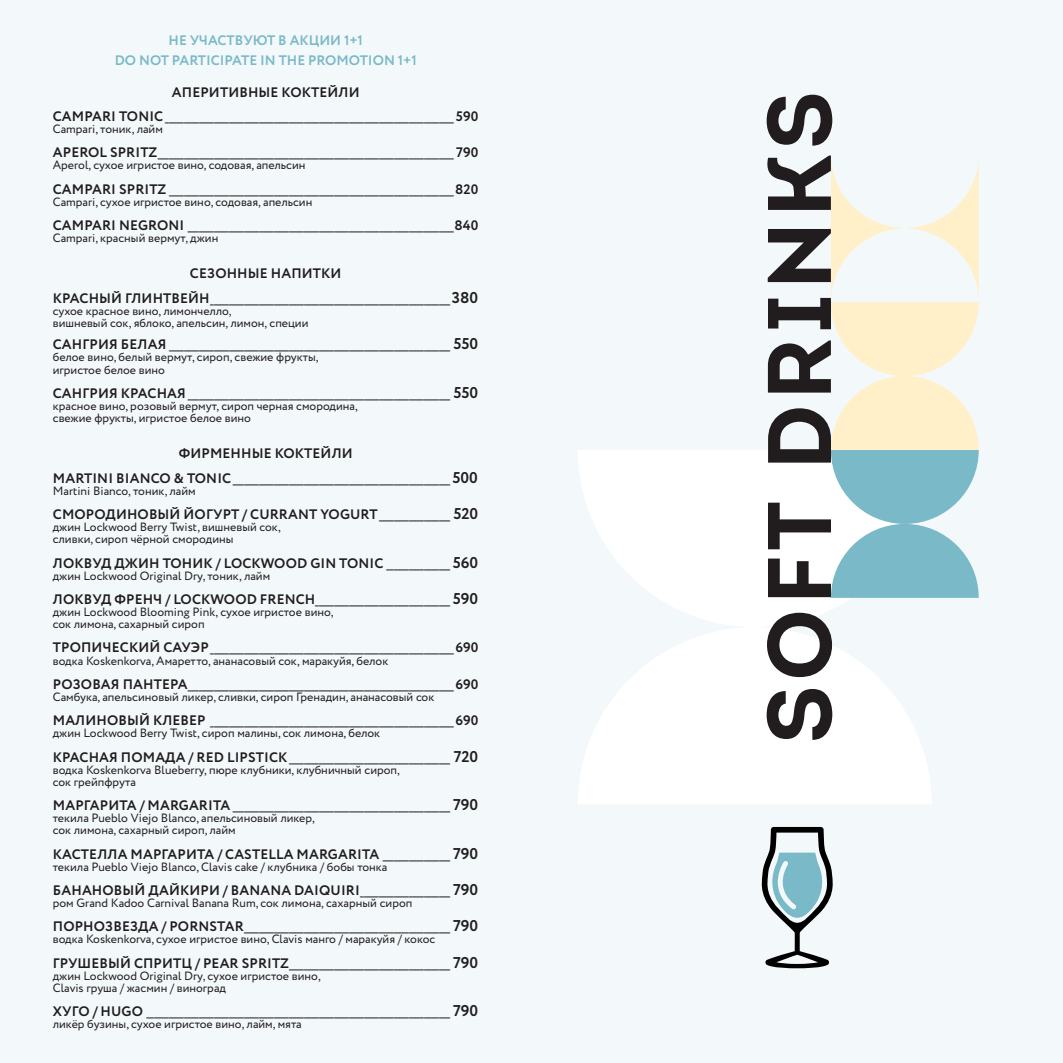
<style>
.page{position:relative;width:1063px;height:1063px;background:#fff}
.page>*{position:absolute;margin:0;border:0;box-sizing:border-box;transform-origin:0 0}
.t1{font:700 13.75px "Circe";letter-spacing:.01em;color:#211d1e}
.t2{font:700 13.75px/19.4px "Circe";color:#79b9c8;text-align:center}
.t3{font:12px/12.1px "Circe";color:#211d1e}
.s1{font-weight:700;font-size:13.75px}
.s2{font-weight:700;font-size:15.62px}
.s3{font-weight:400;font-size:12px}
.s4{font-size:15.62px}
</style>
<div class="page">
<div style="left:0;top:0;width:542px;height:1063px;background:#f3f8fa"></div>
<div style="left:521px;top:0;width:542px;height:1063px;background:#f3f8fa"></div>
<svg style="left:578px;top:450px;width:353px;height:354px;fill:#fff"></svg>
<svg style="left:762px;top:827px;width:71px;height:141px"></svg>
<svg style="left:766px;top:95px;width:213px;height:645px"></svg>
<p class="t2" style="left:115px;top:32px;width:303px">НЕ УЧАСТВУЮТ В АКЦИИ 1+1<br>DO NOT PARTICIPATE IN THE PROMOTION 1+1</p>
<p class="t1" style="left:172px;top:83px;width:189px">АПЕРИТИВНЫЕ КОКТЕЙЛИ</p>
<p class="t3" style="left:53px;top:111px;width:427px"><span class="s1">CAMPARI TONIC</span> _____________________________________________________________________________ <span class="s1">590<br></span>Campari, тоник, лайм</p>
<p class="t3" style="left:53px;top:147px;width:427px"><span class="s1">APEROL SPRITZ</span>_______________________________________________________________________________ <span class="s1">790<br></span>Aperol, сухое игристое вино, содовая, апельсин</p>
<p class="t3" style="left:53px;top:184px;width:427px"><span class="s1">CAMPARI SPRITZ</span> ____________________________________________________________________________<span class="s1">820<br></span>Campari, сухое игристое вино, содовая, апельсин</p>
<p class="t3" style="left:53px;top:220px;width:427px"><span class="s1">CAMPARI NEGRONI</span> _______________________________________________________________________<span class="s1">840<br></span>Campari, красный вермут, джин</p>
<p class="t1" style="left:190px;top:265px;width:153px">СЕЗОННЫЕ НАПИТКИ</p>
<p class="t3" style="left:53px;top:293px;width:427px"><span class="s1">КРАСНЫЙ ГЛИНТВЕЙН</span>________________________________________________________________<span class="s2">380 </span>сухое красное вино, лимончелло,<br>вишневый сок, яблоко, апельсин, лимон, специи</p>
<p class="t3" style="left:53px;top:340px;width:427px"><span class="s1">САНГРИЯ БЕЛАЯ</span> ___________________________________________________________________________ <span class="s2">550 </span>белое вино, белый вермут, сироп, свежие фрукты,<br>игристое белое вино</p>
<p class="t3" style="left:53px;top:388px;width:427px"><span class="s1">САНГРИЯ КРАСНАЯ</span>______________________________________________________________________ <span class="s2">550 </span>красное вино, розовый вермут, сироп черная смородина,<br>свежие фрукты, игристое белое вино</p>
<p class="t1" style="left:179px;top:445px;width:175px">ФИРМЕННЫЕ КОКТЕЙЛИ</p>
<p class="t3" style="left:53px;top:473px;width:427px"><span class="s1">MARTINI BIANCO &amp; TONIC</span>__________________________________________________________ <span class="s2">500<br></span>Martini Bianco, тоник, лайм</p>
<p class="t1" style="left:53px;top:505px;width:427px">СМОРОДИНОВЫЙ ЙОГУРТ / CURRANT YOGURT<span class="s3">___________________</span> <span class="s4">520</span></p>
<p class="t3" style="left:53px;top:521px;width:230px">джин Lockwood Berry Twist, вишневый сок, сливки, сироп чёрной смородины</p>
<p class="t1" style="left:53px;top:554px;width:427px">ЛОКВУД ДЖИН ТОНИК / LOCKWOOD GIN TONIC <span class="s3">_________________</span> <span class="s4">560</span></p>
<p class="t3" style="left:53px;top:564px;width:427px;line-height:24.2px">джин Lockwood Original Dry, тоник, лайм<br><span class="s1">ЛОКВУД ФРЕНЧ / LOCKWOOD FRENCH</span>____________________________________ <span class="s2">590</span></p>
<p class="t3" style="left:53px;top:606px;width:282px">джин Lockwood Blooming Pink, сухое игристое вино, сок лимона, сахарный сироп</p>
<p class="t3" style="left:53px;top:643px;width:427px"><span class="s1">ТРОПИЧЕСКИЙ САУЭР</span>_________________________________________________________________<span class="s1">690 </span>водка Koskenkorva, Амаретто, ананасовый сок, маракуйя, белок</p>
<p class="t3" style="left:53px;top:679px;width:427px"><span class="s1">РОЗОВАЯ ПАНТЕРА</span>_______________________________________________________________________<span class="s1">690<br></span>Самбука, апельсиновый ликер, сливки, сироп Гренадин, ананасовый сок</p>
<p class="t3" style="left:53px;top:715px;width:427px"><span class="s1">МАЛИНОВЫЙ КЛЕВЕР</span> _________________________________________________________________<span class="s1">690 </span>джин Lockwood Berry Twist, сироп малины, сок лимона, белок</p>
<p class="t3" style="left:53px;top:752px;width:427px"><span class="s1">КРАСНАЯ ПОМАДА / RED LIPSTICK</span>___________________________________________ <span class="s2">720 </span>водка Koskenkorva Blueberry, пюре клубники, клубничный сироп,<br>сок грейпфрута</p>
<p class="t3" style="left:53px;top:800px;width:427px"><span class="s1">МАРГАРИТА / MARGARITA</span> __________________________________________________________ <span class="s2">790 </span>текила Pueblo Viejo Blanco, апельсиновый ликер,<br>сок лимона, сахарный сироп, лайм</p>
<p class="t1" style="left:53px;top:845px;width:427px">КАСТЕЛЛА МАРГАРИТА / CASTELLA MARGARITA <span class="s3">__________________</span> <span class="s4">790</span></p>
<p class="t3" style="left:53px;top:861px;width:336px">текила Pueblo Viejo Blanco, Clavis cake / клубника / бобы тонка</p>
<p class="t1" style="left:53px;top:881px;width:427px">БАНАНОВЫЙ ДАЙКИРИ / BANANA DAIQUIRI<span class="s3">________________________</span> <span class="s4">790</span></p>
<p class="t3" style="left:53px;top:891px;width:427px;line-height:24.2px">ром Grand Kadoo Carnival Banana Rum, сок лимона, сахарный сироп<br><span class="s1">ПОРНОЗВЕЗДА / PORNSTAR</span>_______________________________________________________ <span class="s2">790</span></p>
<p class="t3" style="left:53px;top:928px;width:427px;line-height:24.2px">водка Koskenkorva, сухое игристое вино, Clavis манго / маракуйя / кокос<br><span class="s1">ГРУШЕВЫЙ СПРИТЦ / PEAR SPRITZ</span>___________________________________________ <span class="s2">790</span></p>
<p class="t3" style="left:53px;top:970px;width:269px">джин Lockwood Original Dry, сухое игристое вино,<br>Clavis груша / жасмин / виноград</p>
<p class="t3" style="left:53px;top:1006px;width:427px"><span class="s1">ХУГО / HUGO</span> _________________________________________________________________________________ <span class="s2">790 </span>ликёр бузины, сухое игристое вино, лайм, мята</p>
</div>
